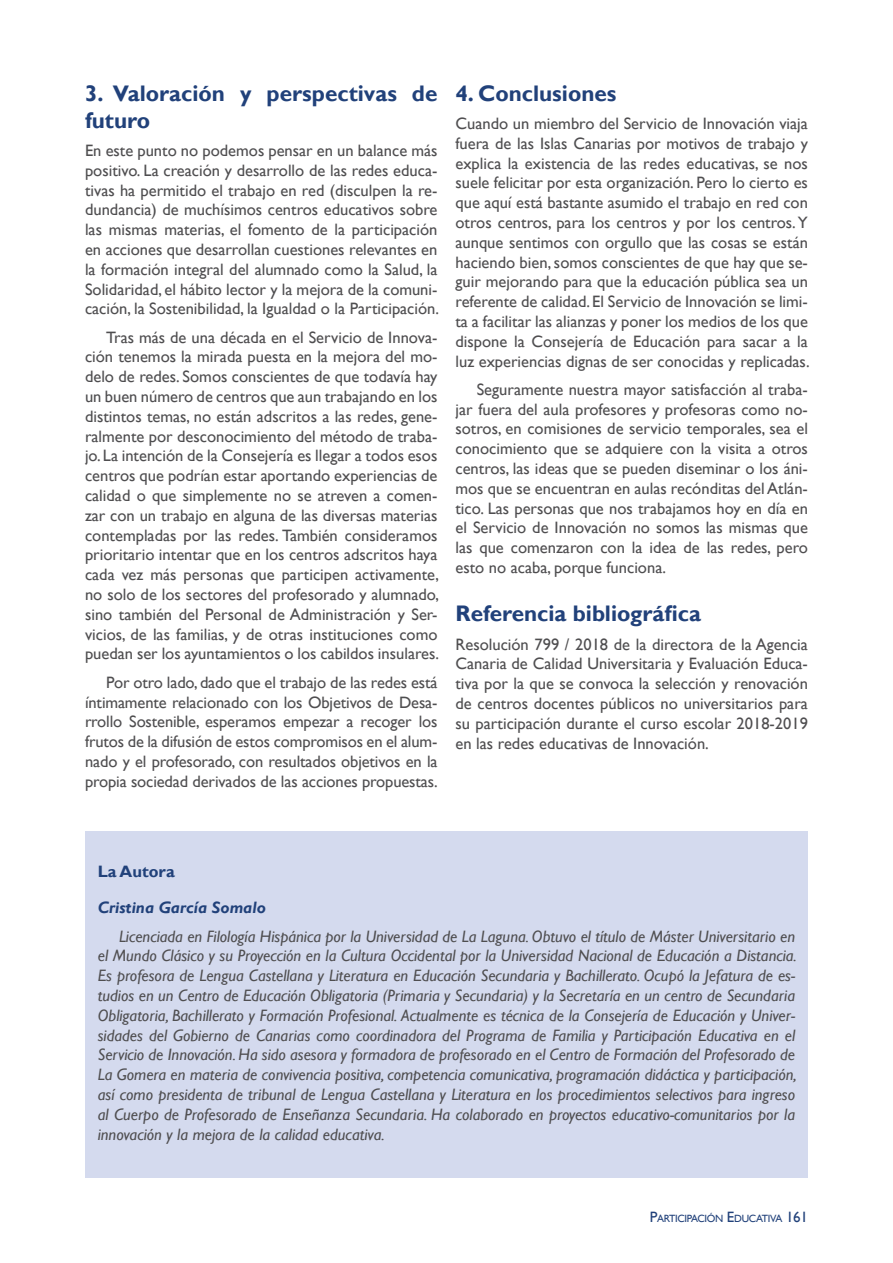
<style>
.page{position:relative;width:893px;height:1263px;background:#fff}
.page>*{position:absolute;margin:0;border:0;box-sizing:border-box;transform-origin:0 0}
.t1{font:700 22.5px/27px "Gill Sans";color:#21417a}
.t2{font:16.5px/19.8px "Gill Sans";color:#4f4e50;text-align:justify}
.t3{font:italic 16.5px/19.8px "Gill Sans";color:#4f4e50;text-align:justify}
.t4{font:italic 700 16.5px "Gill Sans";color:#21417a}
.t5{font:700 16.5px "Gill Sans";color:#21417a}
.t6{font:10.5px "Gill Sans";letter-spacing:-.03em;color:#21417a}
.s1{font-size:15px}
</style>
<div class="page">
<div style="left:85px;top:831px;width:723px;height:347px;background:#d4daee"></div>
<h1 class="t1" style="left:85px;top:80px;width:354px">3. Valoración y perspectivas de futuro</h1>
<p class="t2" style="left:85px;top:141px;width:356px">En este punto no podemos pensar en un balance más positivo. La creación y desarrollo de las redes educa&shy;tivas ha permitido el trabajo en red (disculpen la re&shy;dundancia) de muchísimos centros educativos sobre las mismas materias, el fomento de la participación en acciones que desarrollan cuestiones relevantes en la formación integral del alumnado como la Salud, la Solidaridad, el hábito lector y la mejora de la comuni&shy;cación, la Sostenibilidad, la Igualdad o la Participación.</p>
<p class="t2" style="left:85px;top:327px;width:356px;text-indent:21px">Tras más de una década en el Servicio de Innova&shy;ción tenemos la mirada puesta en la mejora del mo&shy;delo de redes. Somos conscientes de que todavía hay un buen número de centros que aun trabajando en los distintos temas, no están adscritos a las redes, gene&shy;ralmente por desconocimiento del método de traba&shy;jo. La intención de la Consejería es llegar a todos esos centros que podrían estar aportando experiencias de calidad o que simplemente no se atreven a comen&shy;zar con un trabajo en alguna de las diversas materias contempladas por las redes. También consideramos prioritario intentar que en los centros adscritos haya cada vez más personas que participen activamente, no solo de los sectores del profesorado y alumnado, sino también del Personal de Administración y Ser&shy;vicios, de las familias, y de otras instituciones como puedan ser los ayuntamientos o los cabildos insulares.</p>
<p class="t2" style="left:85px;top:673px;width:354px;text-indent:21px">Por otro lado, dado que el trabajo de las redes está íntimamente relacionado con los Objetivos de Desa&shy;rrollo Sostenible, esperamos empezar a recoger los frutos de la difusión de estos compromisos en el alum&shy;nado y el profesorado, con resultados objetivos en la propia sociedad derivados de las acciones propuestas.</p>
<h1 class="t1" style="left:455px;top:80px;width:163px">4. Conclusiones</h1>
<p class="t2" style="left:455px;top:114px;width:356px">Cuando un miembro del Servicio de Innovación viaja fuera de las Islas Canarias por motivos de trabajo y explica la existencia de las redes educativas, se nos suele felicitar por esta organización. Pero lo cierto es que aquí está bastante asumido el trabajo en red con otros centros, para los centros y por los centros. Y aunque sentimos con orgullo que las cosas se están haciendo bien, somos conscientes de que hay que se&shy;guir mejorando para que la educación pública sea un referente de calidad. El Servicio de Innovación se limi&shy;ta a facilitar las alianzas y poner los medios de los que dispone la Consejería de Educación para sacar a la luz experiencias dignas de ser conocidas y replicadas.</p>
<p class="t2" style="left:455px;top:380px;width:354px;text-indent:21px">Seguramente nuestra mayor satisfacción al traba&shy;jar fuera del aula profesores y profesoras como no&shy;sotros, en comisiones de servicio temporales, sea el conocimiento que se adquiere con la visita a otros centros, las ideas que se pueden diseminar o los áni&shy;mos que se encuentran en aulas recónditas del Atlán&shy;tico. Las personas que nos trabajamos hoy en día en el Servicio de Innovación no somos las mismas que las que comenzaron con la idea de las redes, pero esto no acaba, porque funciona.</p>
<h1 class="t1" style="left:455px;top:601px;width:247px">Referencia bibliográfica</h1>
<p class="t2" style="left:455px;top:634px;width:354px">Resolución 799 / 2018 de la directora de la Agencia Canaria de Calidad Universitaria y Evaluación Educa&shy;tiva por la que se convoca la selección y renovación de centros docentes públicos no universitarios para su participación durante el curso escolar 2018-2019 en las redes educativas de Innovación.</p>
<p class="t5" style="left:98px;top:861px;width:79px">La Autora</p>
<p class="t4" style="left:98px;top:898px;width:170px">Cristina García Somalo</p>
<p class="t3" style="left:98px;top:926px;width:701px;text-indent:21px">Licenciada en Filología Hispánica por la Universidad de La Laguna. Obtuvo el título de Máster Universitario en el Mundo Clásico y su Proyección en la Cultura Occidental por la Universidad Nacional de Educación a Distancia.<br>Es profesora de Lengua Castellana y Literatura en Educación Secundaria y Bachillerato. Ocupó la Jefatura de es&shy;tudios en un Centro de Educación Obligatoria (Primaria y Secundaria) y la Secretaría en un centro de Secundaria Obligatoria, Bachillerato y Formación Profesional. Actualmente es técnica de la Consejería de Educación y Univer&shy;sidades del Gobierno de Canarias como coordinadora del Programa de Familia y Participación Educativa en el Servicio de Innovación. Ha sido asesora y formadora de profesorado en el Centro de Formación del Profesorado de La Gomera en materia de convivencia positiva, competencia comunicativa, programación didáctica y participación, así como presidenta de tribunal de Lengua Castellana y Literatura en los procedimientos selectivos para ingreso al Cuerpo de Profesorado de Enseñanza Secundaria. Ha colaborado en proyectos educativo-comunitarios por la innovación y la mejora de la calidad educativa.</p>
<p class="t6" style="left:650px;top:1213px;width:160px"><span class="s1">P</span>ARTICIPACIÓN <span class="s1">E</span>DUCATIVA <span class="s1">161</span></p>
</div>
